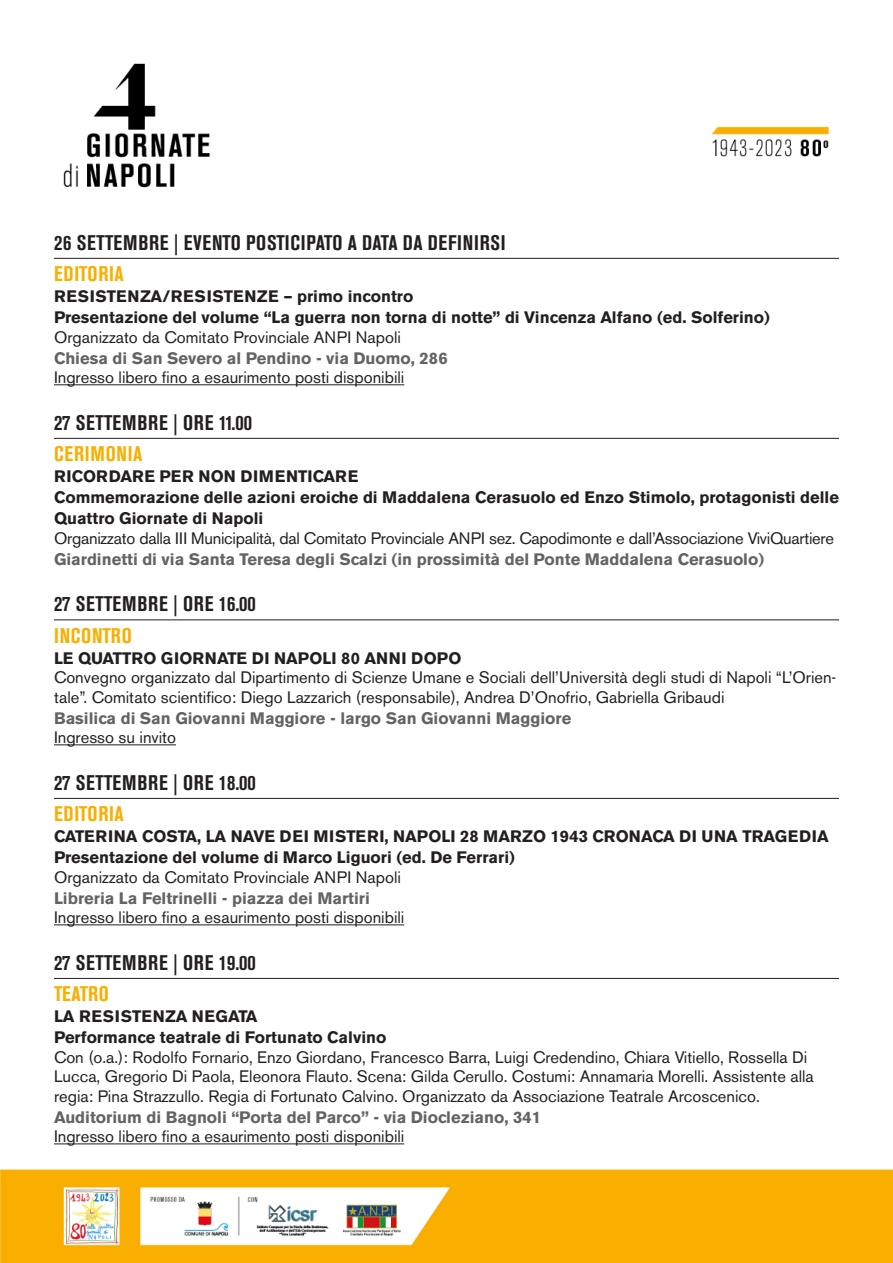
<style>
.page{position:relative;width:893px;height:1263px;background:#fff}
.page>*{position:absolute;margin:0;border:0;box-sizing:border-box;transform-origin:0 0}
.DATA{font:700 condensed 21px "Akzidenz Grotesk BE";letter-spacing:.03em;color:#231f20}
.TIPO{font:700 condensed 21px "Akzidenz Grotesk BE";letter-spacing:.035em;color:#f9af00}
.TESTO{font:16.5px/19.5px "Akzidenz Grotesk BE";color:#231f20}
.ATTIVITà{font:700 16.5px/21px "Akzidenz Grotesk BE";color:#231f20}
.LUOGO{font:700 16.5px "Akzidenz Grotesk BE";color:#636366}
.ATTIVITà-2{font:700 16.5px "Akzidenz Grotesk BE";letter-spacing:.02em;color:#231f20}
</style>
<div class="page">
<img style="left:0;top:63px;width:892px;height:1200px">
<hr style="left:54px;top:258px;width:785px;height:1px;background:#231f20">
<hr style="left:54px;top:384px;width:350px;height:1px;background:#231f20">
<hr style="left:54px;top:438px;width:785px;height:1px;background:#231f20">
<hr style="left:54px;top:620px;width:785px;height:1px;background:#231f20">
<hr style="left:54px;top:744px;width:122px;height:1px;background:#231f20">
<hr style="left:54px;top:798px;width:785px;height:1px;background:#231f20">
<hr style="left:54px;top:924px;width:350px;height:1px;background:#231f20">
<hr style="left:54px;top:978px;width:785px;height:1px;background:#231f20">
<hr style="left:54px;top:1143px;width:350px;height:1px;background:#231f20">
<p class="DATA" style="left:54px;top:230px;width:453px">26 SETTEMBRE | EVENTO POSTICIPATO A DATA DA DEFINIRSI</p>
<p class="TIPO" style="left:54px;top:262px;width:71px">EDITORIA</p>
<p class="ATTIVITà" style="left:54px;top:286px;width:361px">RESISTENZA/RESISTENZE – primo incontro</p>
<p class="ATTIVITà" style="left:54px;top:307px;width:718px">Presentazione del volume “La guerra non torna di notte” di Vincenza Alfano (ed. Solferino)</p>
<p class="TESTO" style="left:54px;top:327px;width:348px">Organizzato da Comitato Provinciale ANPI Napoli</p>
<p class="LUOGO" style="left:54px;top:348px;width:395px">Chiesa di San Severo al Pendino - via Duomo, 286</p>
<p class="TESTO" style="left:54px;top:368px;width:352px">Ingresso libero fino a esaurimento posti disponibili</p>
<p class="DATA" style="left:54px;top:410px;width:200px">27 SETTEMBRE | ORE 11.00</p>
<p class="TIPO" style="left:54px;top:442px;width:90px">CERIMONIA</p>
<p class="ATTIVITà-2" style="left:54px;top:467px;width:306px">RICORDARE PER NON DIMENTICARE</p>
<p class="ATTIVITà" style="left:54px;top:487px;width:786px">Commemorazione delle azioni eroiche di Maddalena Cerasuolo ed Enzo Stimolo, protagonisti delle<br>Quattro Giornate di Napoli</p>
<p class="TESTO" style="left:54px;top:528px;width:782px">Organizzato dalla III Municipalità, dal Comitato Provinciale ANPI sez. Capodimonte e dall’Associazione ViviQuartiere</p>
<p class="LUOGO" style="left:54px;top:549px;width:712px">Giardinetti di via Santa Teresa degli Scalzi (in prossimità del Ponte Maddalena Cerasuolo)</p>
<p class="DATA" style="left:54px;top:592px;width:203px">27 SETTEMBRE | ORE 16.00</p>
<p class="TIPO" style="left:54px;top:623px;width:79px">INCONTRO</p>
<p class="ATTIVITà" style="left:54px;top:648px;width:409px">LE QUATTRO GIORNATE DI NAPOLI 80 ANNI DOPO</p>
<p class="TESTO" style="left:54px;top:668px;width:784px">Convegno organizzato dal Dipartimento di Scienze Umane e Sociali dell’Università degli studi di Napoli “L’Orien&shy;tale”. Comitato scientifico: Diego Lazzarich (responsabile), Andrea D’Onofrio, Gabriella Gribaudi</p>
<p class="LUOGO" style="left:54px;top:708px;width:519px">Basilica di San Giovanni Maggiore - largo San Giovanni Maggiore</p>
<p class="TESTO" style="left:54px;top:728px;width:124px">Ingresso su invito</p>
<p class="DATA" style="left:54px;top:770px;width:203px">27 SETTEMBRE | ORE 18.00</p>
<p class="TIPO" style="left:54px;top:802px;width:71px">EDITORIA</p>
<p class="ATTIVITà" style="left:54px;top:826px;width:776px">CATERINA COSTA, LA NAVE DEI MISTERI, NAPOLI 28 MARZO 1943 CRONACA DI UNA TRAGEDIA</p>
<p class="ATTIVITà" style="left:54px;top:847px;width:463px">Presentazione del volume di Marco Liguori (ed. De Ferrari)</p>
<p class="TESTO" style="left:54px;top:867px;width:348px">Organizzato da Comitato Provinciale ANPI Napoli</p>
<p class="LUOGO" style="left:54px;top:888px;width:317px">Libreria La Feltrinelli - piazza dei Martiri</p>
<p class="TESTO" style="left:54px;top:908px;width:352px">Ingresso libero fino a esaurimento posti disponibili</p>
<p class="DATA" style="left:54px;top:950px;width:203px">27 SETTEMBRE | ORE 19.00</p>
<p class="TIPO" style="left:54px;top:982px;width:57px">TEATRO</p>
<p class="ATTIVITà-2" style="left:54px;top:1007px;width:205px">LA RESISTENZA NEGATA</p>
<p class="ATTIVITà" style="left:54px;top:1027px;width:334px">Performance teatrale di Fortunato Calvino</p>
<p class="TESTO" style="left:54px;top:1047px;width:761px">Con (o.a.): Rodolfo Fornario, Enzo Giordano, Francesco Barra, Luigi Credendino, Chiara Vitiello, Rossella Di<br>Lucca, Gregorio Di Paola, Eleonora Flauto. Scena: Gilda Cerullo. Costumi: Annamaria Morelli. Assistente alla regia: Pina Strazzullo. Regia di Fortunato Calvino. Organizzato da Associazione Teatrale Arcoscenico.</p>
<p class="LUOGO" style="left:54px;top:1107px;width:489px">Auditorium di Bagnoli “Porta del Parco” - via Diocleziano, 341</p>
<p class="TESTO" style="left:54px;top:1127px;width:352px">Ingresso libero fino a esaurimento posti disponibili</p>
</div>
